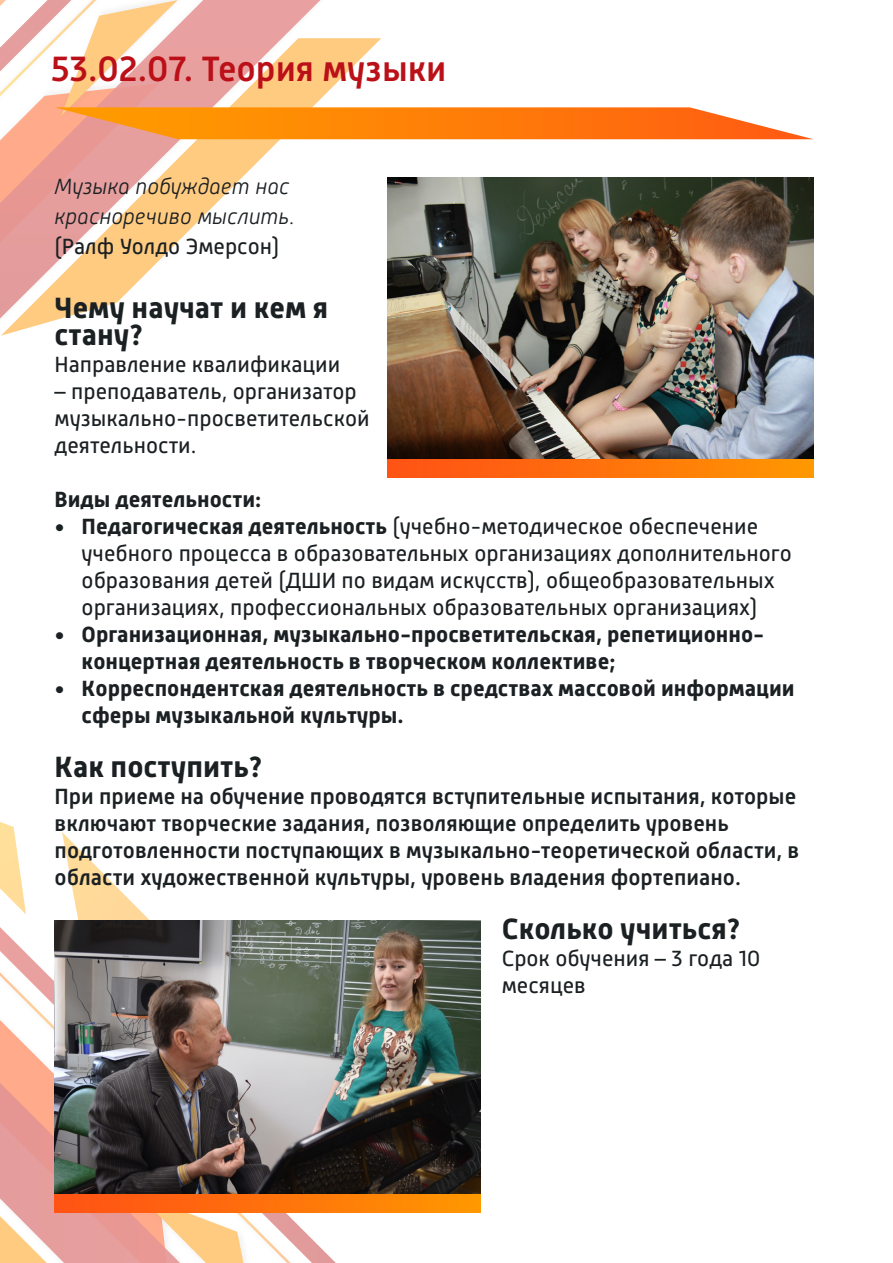
<style>
.page{position:relative;width:893px;height:1263px;background:#fff}
.page>*{position:absolute;margin:0;border:0;box-sizing:border-box;transform-origin:0 0}
.t1{font:500 36px "Russia";color:#bb1018}
.t2{font:700 30px/27px "Russia";color:#1b2023}
.t3{font:22.5px/27px "Russia";color:#1b2023}
.t4{font:500 22.5px/27px "Russia";color:#1b2023}
.t5{font:700 22.5px/27px "Russia";color:#1b2023}
.t6{font:italic 300 22.5px/30px "Russia";color:#1b2023}
.s1{font-weight:400;font-style:normal}
.s2{font-weight:700}
</style>
<div class="page">
<svg style="left:265px;top:1212px;width:117px;height:51px"></svg>
<img style="left:253px;top:1214px;width:12px;height:27px">
<svg style="left:0;top:1214px;width:253px;height:49px"></svg>
<svg style="left:0;top:822px;width:328px;height:392px"></svg>
<svg style="left:0;top:0;width:813px;height:359px"></svg>
<img style="left:388px;top:177px;width:426px;height:282px">
<img style="left:55px;top:920px;width:425px;height:274px">
<div style="left:388px;top:459px;width:426px;height:18px;background:linear-gradient(to right,#ff4f16,#ff9601)"></div>
<div style="left:55px;top:1194px;width:425px;height:18px;background:linear-gradient(to right,#ff5016,#ff9601)"></div>
<p class="t1" style="left:51px;top:48px;width:397px">53.02.07. Теория музыки</p>
<p class="t6" style="left:55px;top:172px;width:242px">Музыка побуждает нас красноречиво мыслить. <span class="s1">(Ралф Уолдо Эмерсон)</span></p>
<p class="t2" style="left:55px;top:294px;width:275px">Чему научат и кем я стану?</p>
<p class="t3" style="left:55px;top:350px;width:287px">Направление квалификации</p>
<p class="t3" style="left:55px;top:377px;width:317px">– преподаватель, организатор музыкально-просветительской деятельности.</p>
<p class="t5" style="left:55px;top:485px;width:208px">Виды деятельности:</p>
<p class="t3" style="left:82px;top:512px;width:712px;text-indent:-27px"><span class="s2">• Педагогическая деятельность</span> (учебно-методическое обеспечение учебного процесса в образовательных организациях дополнительного образования детей (ДШИ по видам искусств), общеобразовательных организациях, профессиональных образовательных организациях)</p>
<p class="t5" style="left:82px;top:620px;width:684px;text-indent:-27px">• Организационная, музыкально-просветительская, репетиционно&shy;концертная деятельность в творческом коллективе;</p>
<p class="t5" style="left:82px;top:674px;width:715px;text-indent:-27px">• Корреспондентская деятельность в средствах массовой информации сферы музыкальной культуры.</p>
<p class="t2" style="left:55px;top:753px;width:209px">Как поступить?</p>
<p class="t4" style="left:55px;top:782px;width:746px">При приеме на обучение проводятся вступительные испытания, которые включают творческие задания, позволяющие определить уровень подготовленности поступающих в музыкально-теоретической области, в области художественной культуры, уровень владения фортепиано.</p>
<p class="t2" style="left:502px;top:915px;width:240px">Сколько учиться?</p>
<p class="t3" style="left:502px;top:944px;width:260px">Срок обучения – 3 года 10 месяцев</p>
</div>
